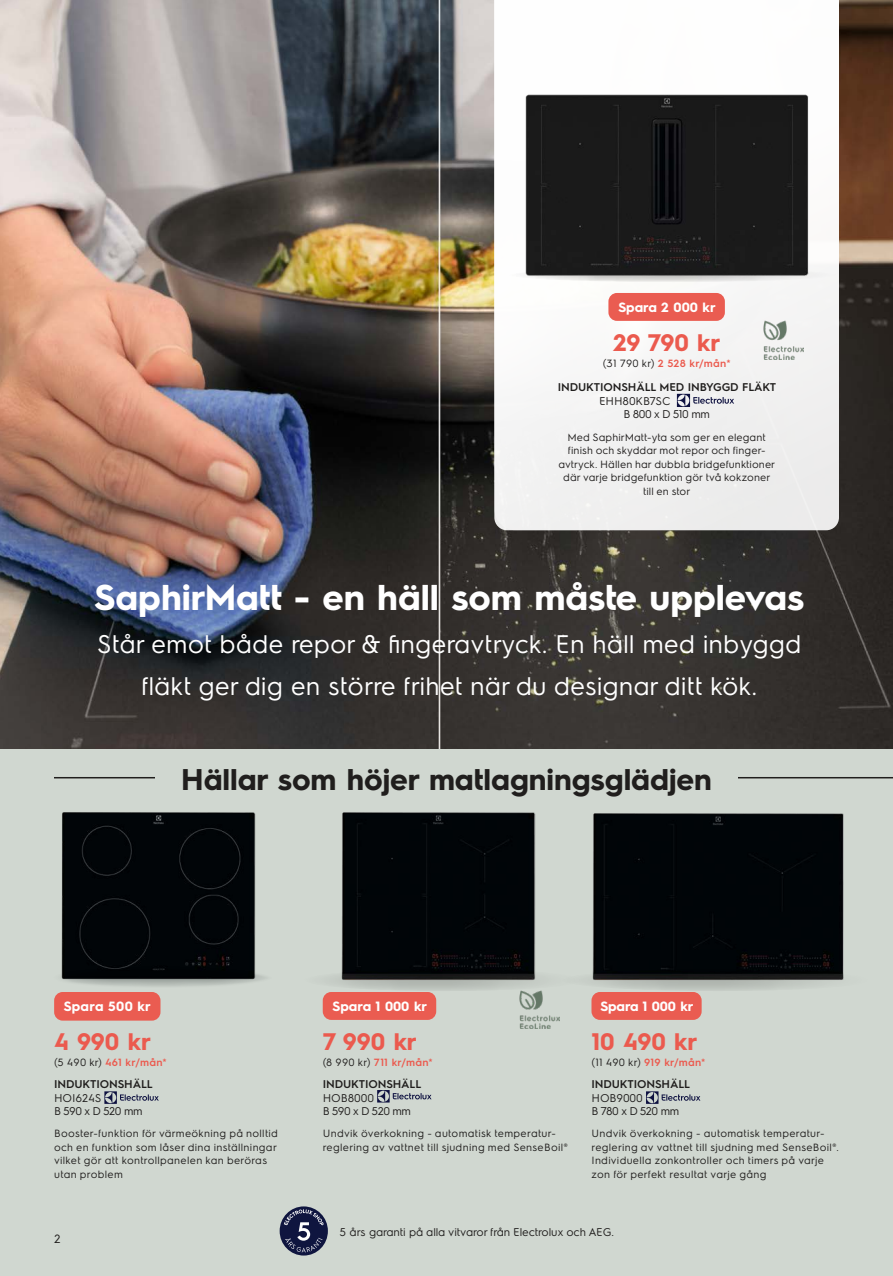
<style>
.page{position:relative;width:893px;height:1276px;background:#fff}
.page>*{position:absolute;margin:0;border:0;box-sizing:border-box;transform-origin:0 0}
.t1{font:700 36px "Electrolux Sans";color:#fff}
.t2{font:700 30px "Electrolux Sans";color:#201e1d}
.t3{font:25.5px/42px "Electrolux Sans";color:#fff;text-align:center}
.t4{font:700 24px "Electrolux Sans";color:#eb5a4e}
.t5{font:700 13.5px "Electrolux Sans";color:#fff}
.t6{font:700 13.5px "Electrolux Sans";letter-spacing:.02em;color:#fff}
.t7{font:12px "Electrolux Sans";color:#201e1d}
.t8{font:11.25px/13.5px "Electrolux Sans";letter-spacing:-.01em;color:#201e1d}
.t9{font:600 11.25px "Electrolux Sans";letter-spacing:-.01em;color:#201e1d}
.t10{font:10.5px/13.5px "Electrolux Sans";letter-spacing:.025em;color:#201e1d}
.t11{font:600 10.5px "Electrolux Sans";letter-spacing:.025em;color:#eb5a4e}
.s1{font-weight:400;color:#201e1d}
</style>
<div class="page">
<div style="left:0;top:748px;width:893px;height:528px;background:#d0d7d0"></div>
<img style="left:0;top:0;width:893px;height:748px">
<div style="left:341px;top:812px;width:195px;height:159px;background:#010508"></div>
<div style="left:592px;top:813px;width:252px;height:160px;background:#000508"></div>
<img style="left:61px;top:812px;width:195px;height:160px">
<svg style="left:47px;top:966px;width:227px;height:24px"></svg>
<svg style="left:494px;top:0;width:345px;height:530px;fill:#f5f5f5"></svg>
<img style="left:763px;top:318px;width:41px;height:41px">
<img style="left:513px;top:84px;width:308px;height:202px">
<svg style="left:677px;top:394px;width:57px;height:13px"></svg>
<div style="left:608px;top:293px;width:117px;height:28px;background:#ea5c51;border-radius:9px"></div>
<img style="left:519px;top:990px;width:41px;height:39px">
<hr style="left:54px;top:777px;width:839px;height:1px;background:#201e1d">
<svg style="left:301px;top:968px;width:287px;height:23px"></svg>
<svg style="left:560px;top:968px;width:316px;height:23px"></svg>
<svg style="left:377px;top:1090px;width:55px;height:12px"></svg>
<div style="left:323px;top:992px;width:113px;height:28px;background:#ea5c51;border-radius:9px"></div>
<svg style="left:646px;top:1091px;width:54px;height:13px"></svg>
<div style="left:591px;top:992px;width:111px;height:28px;background:#ea5c51;border-radius:9px"></div>
<div style="left:155px;top:757px;width:582px;height:41px;background:#d0d7d0"></div>
<div style="left:54px;top:992px;width:106px;height:28px;background:#ea5c51;border-radius:9px"></div>
<svg style="left:104px;top:1091px;width:55px;height:13px"></svg>
<div style="left:280px;top:1206px;width:48px;height:49px;background:#0f153f;border-radius:50%"></div>
<svg style="left:284px;top:1209px;width:40px;height:43px"></svg>
<p class="t5" style="left:618px;top:298px;width:99px">Spara 2 000 kr</p>
<h3 class="t4" style="left:613px;top:326px;width:109px">29 790 kr</h3>
<p class="t11" style="left:603px;top:356px;width:129px"><span class="s1">(31 790 kr)</span> 2 528 kr/mån*</p>
<p class="t9" style="left:558px;top:379px;width:220px">INDUKTIONSHÄLL MED INBYGGD FLÄKT</p>
<p class="t8" style="left:623px;top:393px;width:88px;text-indent:-24px">EHH80KB7SC<br>B 800 x D 510 mm</p>
<p class="t10" style="left:558px;top:430px;width:218px;text-align:center">Med SaphirMatt-yta som ger en elegant finish och skyddar mot repor och finger&shy;avtryck. Hällen har dubbla bridgefunktioner där varje bridgefunktion gör två kokzoner till en stor</p>
<h1 class="t1" style="left:95px;top:572px;width:711px">SaphirMatt - en häll som måste upplevas</h1>
<h3 class="t3" style="left:97px;top:621px;width:706px">Står emot både repor &amp; fingeravtryck. En häll med inbyggd fläkt ger dig en större frihet när du designar ditt kök.</h3>
<h2 class="t2" style="left:181px;top:758px;width:532px">Hällar som höjer matlagningsglädjen</h2>
<p class="t6" style="left:64px;top:997px;width:89px">Spara 500 kr</p>
<h3 class="t4" style="left:54px;top:1025px;width:98px">4 990 kr</h3>
<p class="t11" style="left:54px;top:1054px;width:114px"><span class="s1">(5 490 kr)</span> 461 kr/mån*</p>
<p class="t5" style="left:333px;top:997px;width:96px">Spara 1 000 kr</p>
<h3 class="t4" style="left:323px;top:1025px;width:96px">7 990 kr</h3>
<p class="t11" style="left:323px;top:1054px;width:112px"><span class="s1">(8 990 kr)</span> 711 kr/mån*</p>
<p class="t5" style="left:600px;top:997px;width:94px">Spara 1 000 kr</p>
<h3 class="t4" style="left:591px;top:1025px;width:107px">10 490 kr</h3>
<p class="t11" style="left:591px;top:1054px;width:115px"><span class="s1">(11 490 kr)</span> 919 kr/mån*</p>
<p class="t9" style="left:54px;top:1076px;width:100px">INDUKTIONSHÄLL</p>
<p class="t8" style="left:54px;top:1090px;width:90px">HOI624S<br>B 590 x D 520 mm</p>
<p class="t10" style="left:54px;top:1126px;width:225px">Booster-funktion för värmeökning på nolltid och en funktion som låser dina inställningar vilket gör att kontrollpanelen kan beröras utan problem</p>
<p class="t7" style="left:54px;top:1230px;width:8px">2</p>
<p class="t9" style="left:323px;top:1076px;width:100px">INDUKTIONSHÄLL</p>
<p class="t8" style="left:323px;top:1090px;width:90px">HOB8000<br>B 590 x D 520 mm</p>
<p class="t10" style="left:323px;top:1126px;width:247px">Undvik överkokning - automatisk temperatur&shy;reglering av vattnet till sjudning med SenseBoil®</p>
<p class="t9" style="left:591px;top:1076px;width:100px">INDUKTIONSHÄLL</p>
<p class="t8" style="left:591px;top:1090px;width:89px">HOB9000<br>B 780 x D 520 mm</p>
<p class="t10" style="left:591px;top:1126px;width:249px">Undvik överkokning - automatisk temperatur&shy;reglering av vattnet till sjudning med SenseBoil®.<br>Individuella zonkontroller och timers på varje zon för perfekt resultat varje gång</p>
<p class="t8" style="left:339px;top:1224px;width:276px">5 års garanti på alla vitvaror från Electrolux och AEG.</p>
</div>
